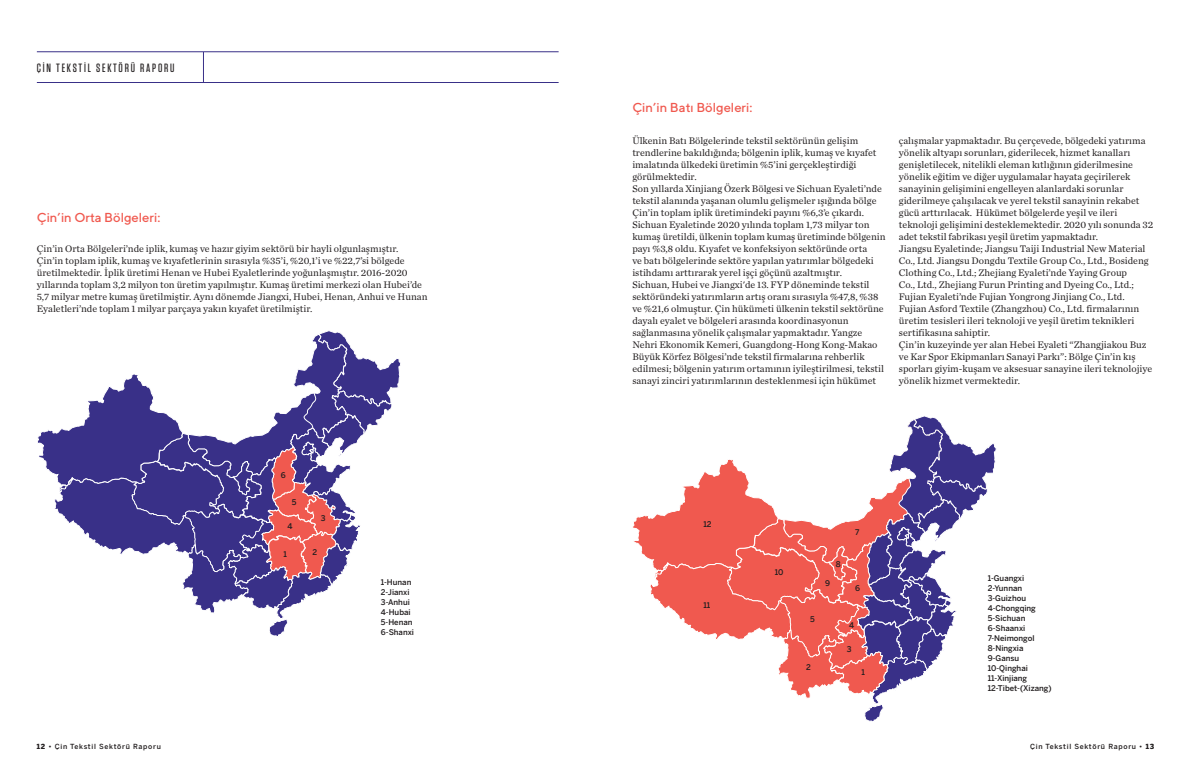
<style>
.page{position:relative;width:1191px;height:780px;background:#fff}
.page>*{position:absolute;margin:0;border:0;box-sizing:border-box;transform-origin:0 0}
.t1{font:500 13px "TT Norms";color:#f0594f}
.t2{font:500 12px "Tungsten";letter-spacing:.15em;color:#231f20}
.t3{font:10px/12px "Chronicle Text G1";color:#231f20}
.t4{font:500 7.8px "Benton Sans";color:#231f20}
.t5{font:500 7px "Benton Sans";letter-spacing:.1em;color:#231f20}
.s1{font-weight:900}
</style>
<div class="page">
<hr style="left:37px;top:82px;width:521px;height:1px;background:#393088">
<hr style="left:37px;top:51px;width:521px;height:1px;background:#393088">
<hr style="left:203px;top:52px;width:1px;height:31px;background:#393088">
<svg style="left:37px;top:330px;width:364px;height:306px"></svg>
<svg style="left:633px;top:416px;width:363px;height:306px"></svg>
<p class="t2" style="left:37px;top:61px;width:139px">ÇİN TEKSTİL SEKTÖRÜ RAPORU</p>
<p class="t1" style="left:37px;top:210px;width:125px">Çin’in Orta Bölgeleri:</p>
<p class="t3" style="left:37px;top:242px;width:392px">Çin’in Orta Bölgeleri’nde iplik, kumaş ve hazır giyim sektörü bir hayli olgunlaşmıştır.<br>Çin’in toplam iplik, kumaş ve kıyafetlerinin sırasıyla %35’i, %20,1’i ve %22,7’si bölgede üretilmektedir. İplik üretimi Henan ve Hubei Eyaletlerinde yoğunlaşmıştır. 2016-2020 yıllarında toplam 3,2 milyon ton üretim yapılmıştır. Kumaş üretimi merkezi olan Hubei’de 5,7 milyar metre kumaş üretilmiştir. Aynı dönemde Jiangxi, Hubei, Henan, Anhui ve Hunan Eyaletleri’nde toplam 1 milyar parçaya yakın kıyafet üretilmiştir.</p>
<p class="t4" style="left:281px;top:470px;width:6px">6</p>
<p class="t4" style="left:292px;top:497px;width:6px">5</p>
<p class="t4" style="left:287px;top:521px;width:7px">4</p>
<p class="t4" style="left:283px;top:549px;width:5px">1</p>
<p class="t4" style="left:321px;top:513px;width:6px">3</p>
<p class="t4" style="left:313px;top:547px;width:6px">2</p>
<p class="t4" style="left:381px;top:577px;width:32px">1-Hunan</p>
<p class="t4" style="left:381px;top:587px;width:30px">2-Jianxi</p>
<p class="t4" style="left:381px;top:597px;width:30px">3-Anhui</p>
<p class="t4" style="left:381px;top:607px;width:31px">4-Hubai</p>
<p class="t4" style="left:381px;top:617px;width:33px">5-Henan</p>
<p class="t4" style="left:381px;top:627px;width:35px">6-Shanxi</p>
<p class="t1" style="left:632px;top:99px;width:122px">Çin’in Batı Bölgeleri:</p>
<p class="t3" style="left:632px;top:134px;width:245px">Ülkenin Batı Bölgelerinde tekstil sektörünün gelişim trendlerine bakıldığında; bölgenin iplik, kumaş ve kıyafet imalatında ülkedeki üretimin %5’ini gerçekleştirdiği görülmektedir.</p>
<p class="t3" style="left:632px;top:182px;width:255px">Son yıllarda Xinjiang Özerk Bölgesi ve Sichuan Eyaleti’nde tekstil alanında yaşanan olumlu gelişmeler ışığında bölge Çin’in toplam iplik üretimindeki payını %6,3’e çıkardı.<br>Sichuan Eyaletinde 2020 yılında toplam 1,73 milyar ton kumaş üretildi, ülkenin toplam kumaş üretiminde bölgenin payı %3,8 oldu. Kıyafet ve konfeksiyon sektöründe orta<br>ve batı bölgelerinde sektöre yapılan yatırımlar bölgedeki istihdamı arttırarak yerel işçi göçünü azaltmıştır.<br>Sichuan, Hubei ve Jiangxi'de 13. FYP döneminde tekstil sektöründeki yatırımların artış oranı sırasıyla %47,8, %38 ve %21,6 olmuştur. Çin hükümeti ülkenin tekstil sektörüne dayalı eyalet ve bölgeleri arasında koordinasyonun sağlanmasına yönelik çalışmalar yapmaktadır. Yangze Nehri Ekonomik Kemeri, Guangdong-Hong Kong-Makao Büyük Körfez Bölgesi’nde tekstil firmalarına rehberlik edilmesi; bölgenin yatırım ortamının iyileştirilmesi, tekstil sanayi zinciri yatırımlarının desteklenmesi için hükümet</p>
<p class="t3" style="left:899px;top:134px;width:256px">çalışmalar yapmaktadır. Bu çerçevede, bölgedeki yatırıma yönelik altyapı sorunları, giderilecek, hizmet kanalları genişletilecek, nitelikli eleman kıtlığının giderilmesine yönelik eğitim ve diğer uygulamalar hayata geçirilerek sanayinin gelişimini engelleyen alanlardaki sorunlar giderilmeye çalışılacak ve yerel tekstil sanayinin rekabet gücü arttırılacak. Hükümet bölgelerde yeşil ve ileri teknoloji gelişimini desteklemektedir. 2020 yılı sonunda 32 adet tekstil fabrikası yeşil üretim yapmaktadır.</p>
<p class="t3" style="left:899px;top:242px;width:251px">Jiangsu Eyaletinde; Jiangsu Taiji Industrial New Material Co., Ltd. Jiangsu Dongdu Textile Group Co., Ltd., Bosideng Clothing Co., Ltd.; Zhejiang Eyaleti’nde Yaying Group<br>Co., Ltd., Zhejiang Furun Printing and Dyeing Co., Ltd.; Fujian Eyaleti’nde Fujian Yongrong Jinjiang Co., Ltd.<br>Fujian Asford Textile (Zhangzhou) Co., Ltd. firmalarının üretim tesisleri ileri teknoloji ve yeşil üretim teknikleri sertifikasına sahiptir.</p>
<p class="t3" style="left:899px;top:338px;width:255px">Çin’in kuzeyinde yer alan Hebei Eyaleti “Zhangjiakou Buz ve Kar Spor Ekipmanları Sanayi Parkı”: Bölge Çin’in kış sporları giyim-kuşam ve aksesuar sanayine ileri teknolojiye yönelik hizmet vermektedir.</p>
<p class="t4" style="left:703px;top:519px;width:10px">12</p>
<p class="t4" style="left:703px;top:600px;width:8px">11</p>
<p class="t4" style="left:775px;top:567px;width:10px">10</p>
<p class="t4" style="left:810px;top:615px;width:6px">5</p>
<p class="t4" style="left:806px;top:662px;width:6px">2</p>
<p class="t4" style="left:835px;top:559px;width:6px">8</p>
<p class="t4" style="left:825px;top:578px;width:6px">9</p>
<p class="t4" style="left:855px;top:527px;width:6px">7</p>
<p class="t4" style="left:855px;top:583px;width:6px">6</p>
<p class="t4" style="left:849px;top:620px;width:7px">4</p>
<p class="t4" style="left:846px;top:644px;width:6px">3</p>
<p class="t4" style="left:861px;top:667px;width:5px">1</p>
<p class="t4" style="left:987px;top:573px;width:38px">1-Guangxi</p>
<p class="t4" style="left:987px;top:583px;width:36px">2-Yunnan</p>
<p class="t4" style="left:987px;top:593px;width:40px">3-Guizhou</p>
<p class="t4" style="left:987px;top:603px;width:50px">4-Chongqing</p>
<p class="t4" style="left:987px;top:613px;width:39px">5-Sichuan</p>
<p class="t4" style="left:987px;top:623px;width:39px">6-Shaanxi</p>
<p class="t4" style="left:987px;top:633px;width:48px">7-Neimongol</p>
<p class="t4" style="left:987px;top:643px;width:37px">8-Ningxia</p>
<p class="t4" style="left:987px;top:653px;width:33px">9-Gansu</p>
<p class="t4" style="left:987px;top:663px;width:42px">10-Qinghai</p>
<p class="t4" style="left:987px;top:673px;width:41px">11-Xinjiang</p>
<p class="t4" style="left:987px;top:683px;width:65px">12-Tibet-(Xizang)</p>
<p class="t5" style="left:37px;top:742px;width:125px"><span class="s1">12</span> • Çin Tekstil Sektörü Raporu</p>
<p class="t5" style="left:1030px;top:742px;width:126px">Çin Tekstil Sektörü Raporu • <span class="s1">13</span></p>
</div>
